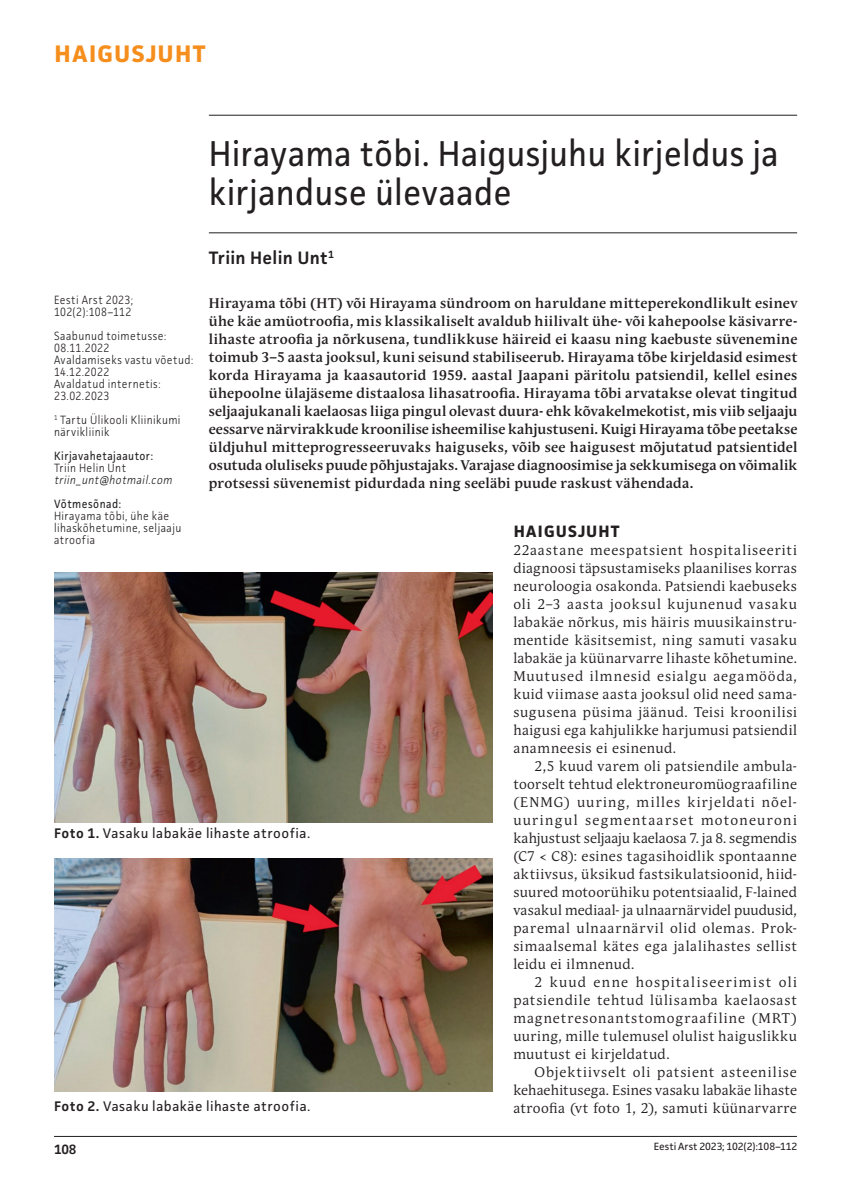
<style>
.page{position:relative;width:851px;height:1191px;background:#fff}
.page>*{position:absolute;margin:0;border:0;box-sizing:border-box;transform-origin:0 0}
.t1{font:36px/39px "Facit";letter-spacing:.005em;color:#231f20;scale:.95 1}
.t2{font:700 24px "Facit";letter-spacing:.05em;color:#f68e1e}
.t3{font:600 18px "Facit";letter-spacing:.015em;color:#231f20}
.t4{font:700 16.5px "Facit";color:#231f20}
.t5{font:13.95px/18px "Andulka Book Pro";letter-spacing:.035em;color:#231f20;text-align:justify}
.t6{font:700 13.95px/18px "Andulka Book Pro";letter-spacing:.025em;color:#231f20;text-align:justify}
.t7{font:13.95px "Facit";letter-spacing:.035em;color:#231f20}
.t8{font:600 13.5px "Facit";color:#231f20}
.t9{font:300 12px/12px "Facit";letter-spacing:.04em;color:#231f20;scale:.9 1}
.t10{font:12px "Facit";letter-spacing:.04em;color:#231f20;scale:.9 1}
.t11{font:italic 300 12px "Facit";color:#231f20;scale:.9 1}
.t12{font:10.5px "Facit";letter-spacing:-.005em;color:#231f20}
.s1{font-weight:600}
</style>
<div class="page">
<hr style="left:54px;top:1136px;width:742px;height:1px;background:#231f20">
<hr style="left:209px;top:115px;width:588px;height:1px;background:#231f20">
<hr style="left:209px;top:232px;width:588px;height:1px;background:#231f20">
<img style="left:54px;top:572px;width:438px;height:250px">
<img style="left:54px;top:858px;width:438px;height:233px">
<h2 class="t2" style="left:55px;top:39px;width:152px">HAIGUSJUHT</h2>
<h1 class="t1" style="left:209px;top:133px;width:601px">Hirayama tõbi. Haigusjuhu kirjeldus ja kirjanduse ülevaade</h1>
<p class="t3" style="left:209px;top:246px;width:127px">Triin Helin Unt<sup>1</sup></p>
<p class="t6" style="left:209px;top:294px;width:590px">Hirayama tõbi (HT) või Hirayama sündroom on haruldane mitteperekondlikult esinev ühe käe amüotroofia, mis klassikaliselt avaldub hiilivalt ühe- või kahepoolse käsivarre&shy;lihaste atroofia ja nõrkusena, tundlikkuse häireid ei kaasu ning kaebuste süvenemine toimub 3–5 aasta jooksul, kuni seisund stabiliseerub. Hirayama tõbe kirjeldasid esimest korda Hirayama ja kaasautorid 1959. aastal Jaapani päritolu patsiendil, kellel esines ühepoolne ülajäseme distaalosa lihasatroofia. Hirayama tõbi arvatakse olevat tingitud seljaajukanali kaelaosas liiga pingul olevast duura- ehk kõvakelmekotist, mis viib seljaaju eessarve närvirakkude kroonilise isheemilise kahjustuseni. Kuigi Hirayama tõbe peetakse üldjuhul mitteprogresseeruvaks haiguseks, võib see haigusest mõjutatud patsientidel osutuda oluliseks puude põhjustajaks. Varajase diagnoosimise ja sekkumisega on võimalik protsessi süvenemist pidurdada ning seeläbi puude raskust vähendada.</p>
<p class="t4" style="left:513px;top:521px;width:12px">HAIGUSJUHT</p>
<p class="t5" style="left:513px;top:541px;width:285px">22aastane meespatsient hospitaliseeriti diagnoosi täpsustamiseks plaanilises korras neuroloogia osakonda. Patsiendi kaebuseks oli 2–3 aasta jooksul kujunenud vasaku labakäe nõrkus, mis häiris muusikainstru&shy;mentide käsitsemist, ning samuti vasaku labakäe ja küünarvarre lihaste kõhetumine.<br>Muutused ilmnesid esialgu aegamööda, kuid viimase aasta jooksul olid need sama&shy;sugusena püsima jäänud. Teisi kroonilisi haigusi ega kahjulikke harjumusi patsiendil anamneesis ei esinenud.</p>
<p class="t5" style="left:513px;top:757px;width:285px;text-indent:21px">2,5 kuud varem oli patsiendile ambula&shy;toorselt tehtud elektroneuromüograafiline (ENMG) uuring, milles kirjeldati nõel&shy;uuringul segmentaarset motoneuroni kahjustust seljaaju kaelaosa 7. ja 8. segmendis (C7 &lt; C8): esines tagasihoidlik spontaanne aktiivsus, üksikud fastsikulatsioonid, hiid&shy;suured motoorühiku potentsiaalid, F-lained vasakul mediaal- ja ulnaarnärvidel puudusid, paremal ulnaarnärvil olid olemas. Prok&shy;simaalsemal kätes ega jalalihastes sellist leidu ei ilmnenud.</p>
<p class="t5" style="left:513px;top:973px;width:285px;text-indent:21px">2 kuud enne hospitaliseerimist oli patsiendile tehtud lülisamba kaelaosast magnetresonantstomograafiline (MRT) uuring, mille tulemusel olulist haiguslikku muutust ei kirjeldatud.</p>
<p class="t5" style="left:513px;top:1063px;width:285px;text-indent:21px">Objektiivselt oli patsient asteenilise kehaehitusega. Esines vasaku labakäe lihaste atroofia (vt foto 1, 2), samuti küünarvarre</p>
<p class="t9" style="left:54px;top:294px;width:89px">Eesti Arst 2023;<br>102(2):108–112</p>
<p class="t9" style="left:54px;top:330px;width:156px">Saabunud toimetusse:<br>08.11.2022<br>Avaldamiseks vastu võetud:<br>14.12.2022<br>Avaldatud internetis:<br>23.02.2023</p>
<p class="t9" style="left:54px;top:414px;width:142px"><sup>1</sup> Tartu Ülikooli Kliinikumi närvikliinik</p>
<p class="t10" style="left:54px;top:448px;width:112px">Kirjavahetajaautor:</p>
<p class="t9" style="left:54px;top:462px;width:82px">Triin Helin Unt</p>
<p class="t11" style="left:54px;top:472px;width:135px">triin_unt@hotmail.com</p>
<p class="t10" style="left:54px;top:496px;width:76px">Võtmesõnad:</p>
<p class="t9" style="left:54px;top:510px;width:143px">Hirayama tõbi, ühe käe lihaskõhetumine, seljaaju atroofia</p>
<p class="t7" style="left:54px;top:824px;width:258px"><span class="s1">Foto 1.</span> Vasaku labakäe lihaste atroofia.</p>
<p class="t7" style="left:54px;top:1097px;width:258px"><span class="s1">Foto 2.</span> Vasaku labakäe lihaste atroofia.</p>
<p class="t8" style="left:54px;top:1140px;width:24px">108</p>
<p class="t12" style="left:653px;top:1139px;width:145px">Eesti Arst 2023; 102(2):108–112</p>
</div>
